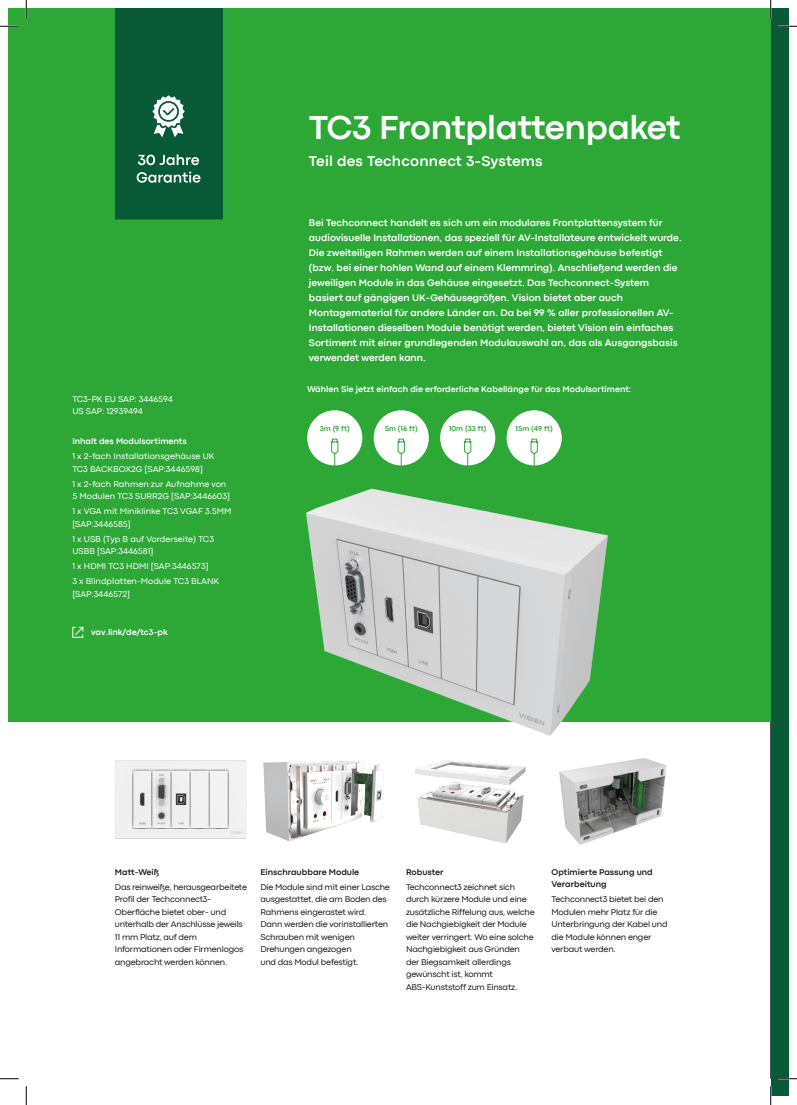
<style>
.page{position:relative;width:797px;height:1105px;background:#fff}
.page>*{position:absolute;margin:0;border:0;box-sizing:border-box;transform-origin:0 0}
.t1{font:700 35px "Codec Pro";letter-spacing:-.01em;color:#fff}
.t2{font:700 15px "Codec Pro";letter-spacing:.015em;color:#fff}
.t3{font:700 10px/15px "Codec Pro";color:#fff}
.t4{font:8.75px/12.5px "Codec Pro";letter-spacing:-.025em;color:#1d1d1b}
.t5{font:8.75px/12.5px "Codec Pro";color:#fff}
.t6{font:700 8.75px "Codec Pro";color:#fff}
.t7{font:700 8.75px/12.5px "Codec Pro";color:#1d1d1b}
.t8{font:700 7.5px "Codec Pro";color:#2da837}
</style>
<div class="page">
<div style="left:770px;top:9px;width:18px;height:1087px;background:#085a36"></div>
<div style="left:9px;top:9px;width:761px;height:713px;background:#2da837"></div>
<div style="left:307px;top:410px;width:55px;height:55px;background:#fff;border-radius:50%"></div>
<svg style="left:331px;top:438px;width:8px;height:28px"></svg>
<div style="left:373px;top:410px;width:56px;height:55px;background:#fff;border-radius:50%"></div>
<svg style="left:397px;top:438px;width:8px;height:28px"></svg>
<div style="left:440px;top:410px;width:55px;height:55px;background:#fff;border-radius:50%"></div>
<svg style="left:464px;top:438px;width:8px;height:28px"></svg>
<div style="left:506px;top:410px;width:55px;height:55px;background:#fff;border-radius:50%"></div>
<svg style="left:530px;top:438px;width:8px;height:28px"></svg>
<img style="left:306px;top:488px;width:302px;height:248px">
<img style="left:114px;top:760px;width:133px;height:79px">
<img style="left:415px;top:760px;width:111px;height:84px">
<img style="left:263px;top:761px;width:121px;height:80px">
<svg style="left:72px;top:626px;width:12px;height:12px"></svg>
<img style="left:559px;top:758px;width:108px;height:87px">
<div style="left:115px;top:9px;width:107px;height:210px;background:#085a37"></div>
<svg style="left:152px;top:95px;width:33px;height:42px"></svg>
<svg style="left:138px;top:154px;width:61px;height:11px"></svg>
<svg style="left:137px;top:172px;width:63px;height:11px"></svg>
<svg style="left:0;top:25px;width:19px;height:2px"></svg>
<svg style="left:778px;top:25px;width:19px;height:2px"></svg>
<svg style="left:0;top:1078px;width:19px;height:1px"></svg>
<svg style="left:778px;top:1078px;width:19px;height:1px"></svg>
<svg style="left:25px;top:0;width:2px;height:19px"></svg>
<svg style="left:25px;top:1086px;width:2px;height:19px"></svg>
<svg style="left:770px;top:0;width:1px;height:19px"></svg>
<svg style="left:770px;top:1086px;width:1px;height:19px"></svg>
<p class="t5" style="left:72px;top:393px;width:102px">TC3-PK EU SAP: 3446594<br>US SAP: 12939494</p>
<p class="t6" style="left:72px;top:436px;width:116px">Inhalt des Modulsortiments</p>
<p class="t5" style="left:72px;top:450px;width:144px">1 x 2-fach Installationsgehäuse UK<br>TC3 BACKBOX2G [SAP:3446598]</p>
<p class="t5" style="left:72px;top:478px;width:159px">1 x 2-fach Rahmen zur Aufnahme von<br>5 Modulen TC3 SURR2G [SAP:3446603]</p>
<p class="t5" style="left:72px;top:505px;width:161px">1 x VGA mit Miniklinke TC3 VGAF 3.5MM [SAP:3446585]</p>
<p class="t5" style="left:72px;top:533px;width:143px">1 x USB (Typ B auf Vorderseite) TC3<br>USBB [SAP:3446581]</p>
<p class="t5" style="left:72px;top:560px;width:138px">1 x HDMI TC3 HDMI [SAP:3446573]</p>
<p class="t5" style="left:72px;top:575px;width:148px">3 x Blindplatten-Module TC3 BLANK</p>
<p class="t5" style="left:72px;top:588px;width:59px">[SAP:3446572]</p>
<p class="t6" style="left:91px;top:627px;width:78px">vav.link/de/tc3-pk</p>
<p class="t1" style="left:309px;top:106px;width:373px">TC3 Frontplattenpaket</p>
<p class="t2" style="left:309px;top:152px;width:235px">Teil des Techconnect 3-Systems</p>
<p class="t3" style="left:309px;top:215px;width:374px">Bei Techconnect handelt es sich um ein modulares Frontplattensystem für audiovisuelle Installationen, das speziell für AV-Installateure entwickelt wurde.<br>Die zweiteiligen Rahmen werden auf einem Installationsgehäuse befestigt (bzw. bei einer hohlen Wand auf einem Klemmring). Anschließend werden die jeweiligen Module in das Gehäuse eingesetzt. Das Techconnect-System</p>
<p class="t3" style="left:309px;top:290px;width:370px">basiert auf gängigen UK-Gehäusegrößen. Vision bietet aber auch Montagematerial für andere Länder an. Da bei 99 % aller professionellen AV-Installationen dieselben Module benötigt werden, bietet Vision ein einfaches Sortiment mit einer grundlegenden Modulauswahl an, das als Ausgangsbasis verwendet werden kann.</p>
<p class="t6" style="left:307px;top:384px;width:325px">Wählen Sie jetzt einfach die erforderliche Kabellänge für das Modulsortiment:</p>
<p class="t8" style="left:320px;top:424px;width:32px">3m (9 ft)</p>
<p class="t8" style="left:385px;top:424px;width:34px">5m (16 ft)</p>
<p class="t8" style="left:449px;top:424px;width:39px">10m (33 ft)</p>
<p class="t8" style="left:515px;top:424px;width:39px">15m (49 ft)</p>
<p class="t7" style="left:115px;top:865px;width:46px">Matt-Weiß</p>
<p class="t4" style="left:115px;top:880px;width:134px">Das reinweiße, herausgearbeitete</p>
<p class="t4" style="left:115px;top:893px;width:129px">Profil der Techconnect3-<br>Oberfläche bietet ober- und unterhalb der Anschlüsse jeweils</p>
<p class="t4" style="left:115px;top:930px;width:130px">11 mm Platz, auf dem<br>Informationen oder Firmenlogos angebracht werden können.</p>
<p class="t7" style="left:260px;top:865px;width:100px">Einschraubbare Module</p>
<p class="t4" style="left:260px;top:880px;width:131px">Die Module sind mit einer Lasche ausgestattet, die am Boden des<br>Rahmens eingerastet wird.<br>Dann werden die vorinstallierten<br>Schrauben mit wenigen<br>Drehungen angezogen</p>
<p class="t4" style="left:260px;top:955px;width:99px">und das Modul befestigt.</p>
<p class="t7" style="left:406px;top:865px;width:39px">Robuster</p>
<p class="t4" style="left:406px;top:880px;width:130px">Techconnect3 zeichnet sich durch kürzere Module und eine zusätzliche Riffelung aus, welche die Nachgiebigkeit der Module weiter verringert. Wo eine solche<br>Nachgiebigkeit aus Gründen der Biegsamkeit allerdings gewünscht ist, kommt<br>ABS-Kunststoff zum Einsatz.</p>
<p class="t7" style="left:551px;top:865px;width:103px">Optimierte Passung und<br>Verarbeitung</p>
<p class="t4" style="left:551px;top:893px;width:117px">Techconnect3 bietet bei den<br>Modulen mehr Platz für die<br>Unterbringung der Kabel und die Module können enger verbaut werden.</p>
</div>
